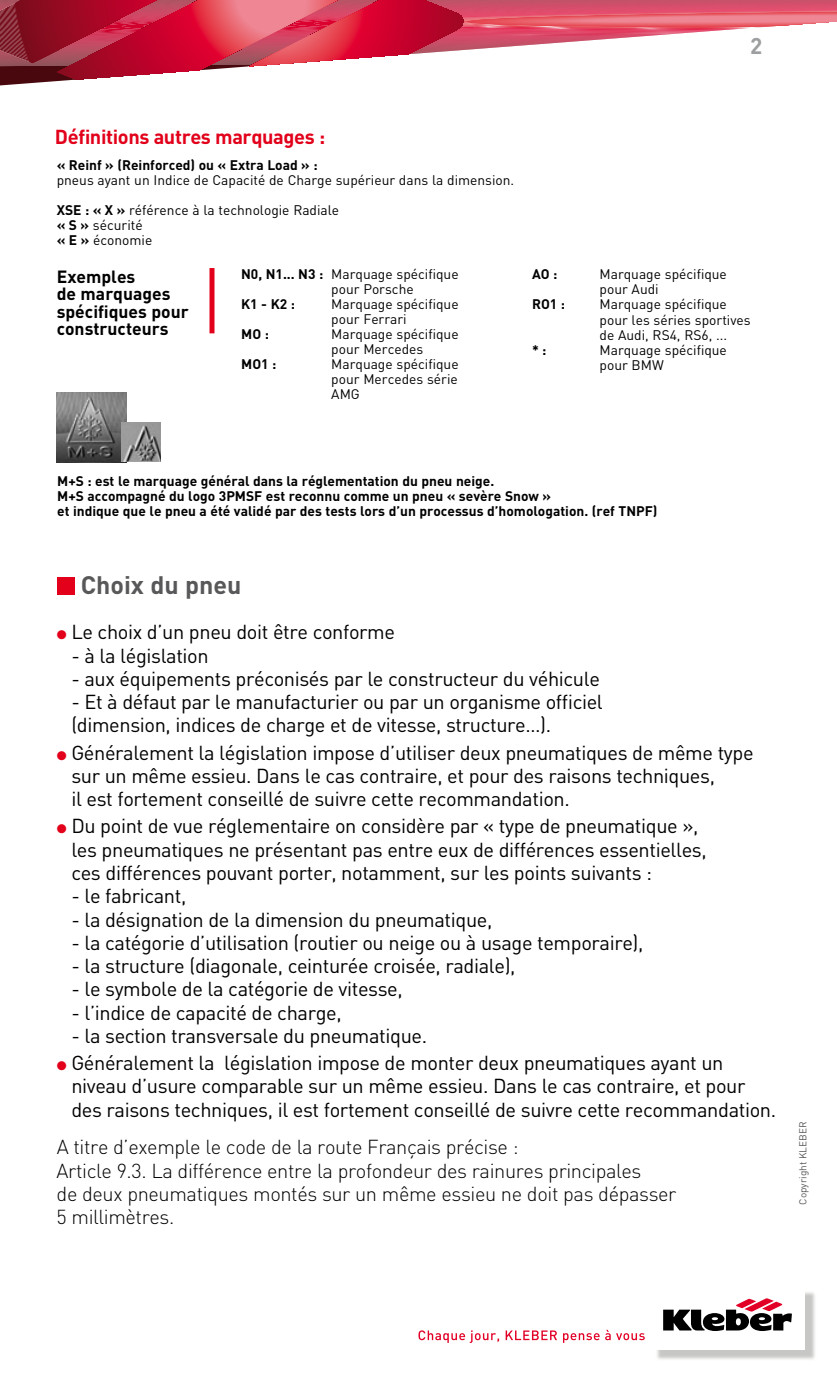
<style>
.page{position:relative;width:837px;height:1382px;background:#fff}
.page>*{position:absolute;margin:0;border:0;box-sizing:border-box;transform-origin:0 0}
.t1{font:700 25px "DIN";color:#58585a}
.t2{font:700 22.5px "DIN";color:#9c9e9f}
.t3{font:20px/23.2px "DIN";letter-spacing:-.02em;color:#000}
.t4{font:300 20px/23.2px "DIN";letter-spacing:-.02em;color:#000}
.t5{font:700 20px "DIN";letter-spacing:-.02em;color:#e2001a}
.t6{font:700 17.5px/17.5px "DIN";color:#000}
.t7{font:13.75px/15px "DIN";color:#000}
.t8{font:700 13.75px/15px "DIN";color:#000}
.t9{font:10px "DIN";color:#58585a}
.s1{font-weight:700}
.s2{color:#e2001a}
</style>
<div class="page">
<svg style="left:0;top:0;width:836px;height:80px"></svg>
<img style="left:657px;top:1292px;width:158px;height:68px">
<div style="left:650px;top:1285px;width:154px;height:65px;background:#fff"></div>
<svg style="left:663px;top:1298px;width:128px;height:33px"></svg>
<svg style="left:418px;top:1330px;width:81px;height:13px"></svg>
<svg style="left:505px;top:1330px;width:94px;height:13px"></svg>
<svg style="left:605px;top:1330px;width:39px;height:10px"></svg>
<div style="left:57px;top:577px;width:17px;height:17px;background:#e2001a"></div>
<div style="left:209px;top:268px;width:5px;height:65px;background:#e2001a"></div>
<img style="left:57px;top:392px;width:70px;height:70px">
<img style="left:122px;top:423px;width:38px;height:39px">
<p class="t2" style="left:750px;top:31px;width:14px">2</p>
<p class="t5" style="left:55px;top:124px;width:272px">Définitions autres marquages :</p>
<p class="t8" style="left:57px;top:157px;width:262px">« Reinf » (Reinforced) ou « Extra Load » :</p>
<p class="t7" style="left:57px;top:165px;width:459px;line-height:30px">pneus ayant un Indice de Capacité de Charge supérieur dans la dimension.<br><span class="s1">XSE : « X »</span> référence à la technologie Radiale</p>
<p class="t7" style="left:57px;top:217px;width:97px"><span class="s1">« S »</span> sécurité <span class="s1">« E »</span> économie</p>
<p class="t6" style="left:57px;top:267px;width:133px">Exemples<br>de marquages spécifiques pour constructeurs</p>
<p class="t7" style="left:331px;top:267px;width:129px;text-indent:-90px"><span class="s1">N0, N 1... N3 :</span> Marquage spécifique pour Porsche</p>
<p class="t8" style="left:241px;top:296px;width:55px">K1 - K2 :</p>
<p class="t7" style="left:331px;top:297px;width:129px">Marquage spécifique pour Ferrari</p>
<p class="t8" style="left:241px;top:326px;width:29px">MO :</p>
<p class="t7" style="left:331px;top:327px;width:129px">Marquage spécifique pour Mercedes</p>
<p class="t8" style="left:241px;top:356px;width:37px">MO 1 :</p>
<p class="t7" style="left:331px;top:357px;width:129px;text-align:justify">Marquage spécifique pour Mercedes série AMG</p>
<p class="t8" style="left:532px;top:266px;width:27px">AO :</p>
<p class="t7" style="left:599px;top:267px;width:129px">Marquage spécifique pour Audi</p>
<p class="t8" style="left:532px;top:296px;width:35px">RO 1 :</p>
<p class="t7" style="left:599px;top:297px;width:152px">Marquage spécifique pour les séries sportives de Audi, RS4, RS6, ...</p>
<p class="t8" style="left:532px;top:341px;width:16px">* :</p>
<p class="t7" style="left:599px;top:342px;width:129px">Marquage spécifique pour BMW</p>
<p class="t8" style="left:57px;top:473px;width:571px">M+S : est le marquage général dans la réglementation du pneu neige.<br>M+S accompagné du logo 3PMSF est reconnu comme un pneu « sevère Snow »<br>et indique que le pneu a été validé par des tests lors d’un processus d’homologation. (ref TNP</p>
<p class="t8" style="left:644px;top:503px;width:14px">F)</p>
<p class="t1" style="left:81px;top:569px;width:162px">Choix du pneu</p>
<p class="t3" style="left:57px;top:620px;width:340px"><span class="s2">●</span> Le choix d’un pneu doit être conforme</p>
<p class="t3" style="left:71px;top:643px;width:139px">- à la législation</p>
<p class="t3" style="left:71px;top:667px;width:530px">- aux équipements préconisés par le constructeur du véhicule</p>
<p class="t3" style="left:71px;top:690px;width:533px">- Et à défaut par le manufacturier ou par un organisme officiel (dimension, indices de charge et de vitesse, structure…).</p>
<p class="t3" style="left:71px;top:740px;width:683px;text-indent:-15px"><span class="s2">●</span> Généralement la législation impose d’utiliser deux pneumatiques de même type sur un même essieu. Dans le cas contraire, et pour des raisons techniques,<br>il est fortement conseillé de suivre cette recommandation.</p>
<p class="t3" style="left:71px;top:814px;width:636px;text-indent:-15px"><span class="s2">●</span> Du point de vue réglementaire on considère par « type de pneumatique », les pneumatiques ne présentant pas entre eux de différences essentielles, ces différences pouvant porter, notamment, sur les points suivants :</p>
<p class="t3" style="left:71px;top:884px;width:116px">- le fabricant,</p>
<p class="t3" style="left:71px;top:907px;width:422px">- la désignation de la dimension du pneumatique,</p>
<p class="t3" style="left:71px;top:931px;width:573px">- la catégorie d’utilisation (routier ou neige ou à usage temporaire),</p>
<p class="t3" style="left:71px;top:954px;width:445px">- la structure (diagonale, ceinturée croisée, radiale),</p>
<p class="t3" style="left:71px;top:977px;width:333px">- le symbole de la catégorie de vitesse,</p>
<p class="t3" style="left:71px;top:1000px;width:272px">- l’indice de capacité de charge,</p>
<p class="t3" style="left:71px;top:1024px;width:357px">- la section transversale du pneumatique.</p>
<p class="t3" style="left:71px;top:1051px;width:706px;text-indent:-15px"><span class="s2">●</span> Généralement la législation impose de monter deux pneumatiques ayant un niveau d’usure comparable sur un même essieu. Dans le cas contraire, et pour des raisons techniques, il est fortement conseillé de suivre cette recommandation.</p>
<p class="t4" style="left:56px;top:1135px;width:621px">A titre d’exemple le code de la route Français précise :<br>Article 9.3. La différence entre la profondeur des rainures principales<br>de deux pneumatiques montés sur un même essieu ne doit pas dépasser 5 millimètres.</p>
<p class="t9" style="left:796px;top:1205px;width:84px;rotate:-90deg">Copyright KLEBER</p>
</div>
